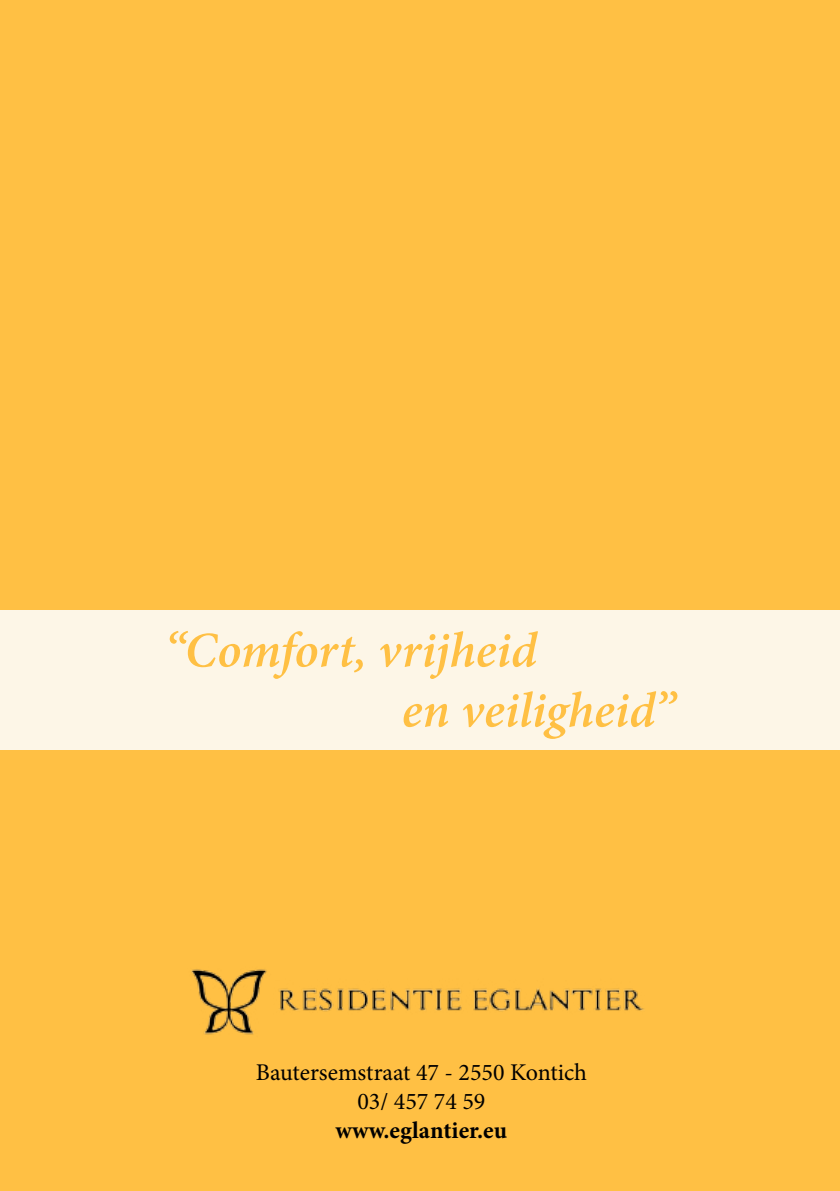
<style>
.page{position:relative;width:840px;height:1191px;background:#fff}
.page>*{position:absolute;margin:0;border:0;box-sizing:border-box;transform-origin:0 0}
.t1{font:italic 600 50px/60px "Minion Pro";color:#ffc044}
.t2{font:24px/28.8px "Minion Pro";color:#000;text-align:center}
.t3{font:700 24px "Minion Pro";color:#000}
</style>
<div class="page">
<div style="left:0;top:0;width:839px;height:1191px;background:#ffc044"></div>
<img style="left:191px;top:969px;width:453px;height:66px">
<div style="left:0;top:609px;width:839px;height:140px;background:#fdf6e7"></div>
<h1 class="t1" style="left:401px;top:620px;width:275px;text-indent:-237px">“Comfort, vrijheid<br>en veiligheid”</h1>
<p class="t2" style="left:255px;top:1058px;width:332px">Bautersemstraat 47 - 2550 Kontich<br>03/ 457 74 59</p>
<p class="t3" style="left:335px;top:1113px;width:173px">www.eglantier.eu</p>
</div>
